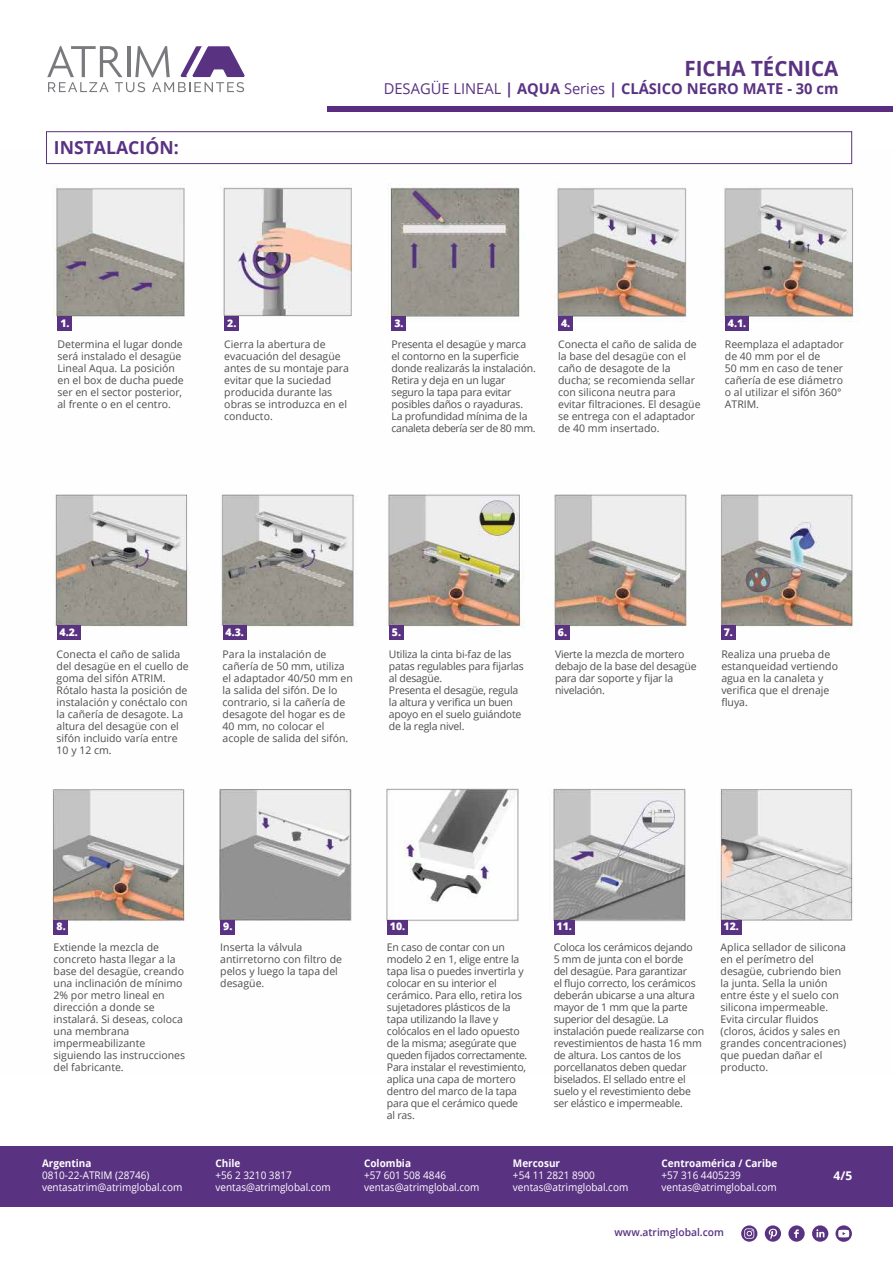
<style>
.page{position:relative;width:893px;height:1263px;background:#fff}
.page>*{position:absolute;margin:0;border:0;box-sizing:border-box;transform-origin:0 0}
.t1{font:700 21px "Open Sans";color:#5a3282}
.t2{font:700 18px "Open Sans";color:#5a3282}
.t3{font:700 15px "Open Sans";color:#5a3282}
.t4{font:700 12px "Open Sans";color:#fff}
.t5{font:10.5px/12px "Open Sans";color:#4d4d4f}
.t6{font:10.5px/12px "Open Sans";letter-spacing:-.02em;color:#4d4d4f}
.t7{font:10.5px/12px "Open Sans";color:#fff;scale:.95 1}
.t8{font:700 10.5px "Open Sans";color:#fff;scale:.95 1}
.t9{font:800 10.5px "Open Sans";color:#fff}
.t10{font:600 10.5px "Open Sans";color:#5a3282}
.s1{font-weight:400}
</style>
<div class="page">
<img style="left:46px;top:149px;width:813px;height:786px">
<div style="left:57px;top:316px;width:15px;height:14px;background:#5a3282"></div>
<div style="left:389px;top:625px;width:14px;height:15px;background:#5a3282"></div>
<div style="left:555px;top:625px;width:14px;height:15px;background:#5a3282"></div>
<div style="left:54px;top:920px;width:14px;height:15px;background:#5a3282"></div>
<div style="left:220px;top:920px;width:15px;height:15px;background:#5a3282"></div>
<div style="left:387px;top:920px;width:21px;height:15px;background:#5a3282"></div>
<div style="left:554px;top:920px;width:20px;height:15px;background:#5a3282"></div>
<div style="left:721px;top:920px;width:20px;height:15px;background:#5a3282"></div>
<div style="left:224px;top:316px;width:15px;height:14px;background:#5a3282"></div>
<div style="left:391px;top:316px;width:15px;height:14px;background:#5a3282"></div>
<div style="left:558px;top:316px;width:14px;height:14px;background:#5a3282"></div>
<div style="left:725px;top:316px;width:24px;height:14px;background:#5a3282"></div>
<div style="left:57px;top:625px;width:23px;height:15px;background:#5a3282"></div>
<div style="left:223px;top:625px;width:23px;height:15px;background:#5a3282"></div>
<div style="left:721px;top:625px;width:15px;height:15px;background:#5a3282"></div>
<div style="left:46px;top:131px;width:806px;height:33px;border:1px solid #5a3282"></div>
<svg style="left:47px;top:46px;width:198px;height:46px"></svg>
<div style="left:327px;top:107px;width:566px;height:5px;background:#5b2d81"></div>
<div style="left:0;top:1146px;width:893px;height:60px;background:#5a3282"></div>
<svg style="left:812px;top:1225px;width:16px;height:17px"></svg>
<svg style="left:788px;top:1225px;width:17px;height:17px"></svg>
<svg style="left:765px;top:1225px;width:16px;height:17px"></svg>
<svg style="left:741px;top:1225px;width:16px;height:17px"></svg>
<svg style="left:835px;top:1225px;width:17px;height:17px"></svg>
<h2 class="t2" style="left:54px;top:134px;width:126px">INSTALACIÓN:</h2>
<h1 class="t1" style="left:684px;top:53px;width:155px">FICHA TÉCNICA</h1>
<h3 class="t3" style="left:384px;top:77px;width:456px"><span class="s1">DESAGÜE LINEAL</span> | AQUA <span class="s1">Series</span> | CLÁSICO NEGRO MATE - 30 cm</h3>
<p class="t9" style="left:60px;top:315px;width:11px">1.</p>
<p class="t5" style="left:57px;top:337px;width:128px">Determina el lugar donde será instalado el desagüe<br>Lineal Aqua. La posición en el box de ducha puede ser en el sector posterior, al frente o en el centro.</p>
<p class="t9" style="left:227px;top:315px;width:11px">2.</p>
<p class="t5" style="left:224px;top:337px;width:126px">Cierra la abertura de evacuación del desagüe antes de su montaje para evitar que la suciedad producida durante las obras se introduzca en el conducto.</p>
<p class="t9" style="left:394px;top:315px;width:11px">3.</p>
<p class="t6" style="left:392px;top:337px;width:146px">Presenta el desagüe y marca el contorno en la superficie donde realizarás la instalación.<br>Retira y deja en un lugar seguro la tapa para evitar posibles daños o rayaduras.<br>La profundidad mínima de la canaleta debería ser de 80 mm.</p>
<p class="t9" style="left:561px;top:315px;width:11px">4.</p>
<p class="t5" style="left:558px;top:337px;width:144px">Conecta el caño de salida de la base del desagüe con el caño de desagote de la ducha; se recomienda sellar con silicona neutra para evitar filtraciones. El desagüe se entrega con el adaptador de 40 mm insertado.</p>
<p class="t9" style="left:728px;top:315px;width:20px">4.1.</p>
<p class="t5" style="left:725px;top:337px;width:120px">Reemplaza el adaptador de 40 mm por el de<br>50 mm en caso de tener cañería de ese diámetro o al utilizar el sifón 360°<br>ATRIM.</p>
<p class="t9" style="left:60px;top:624px;width:20px">4.2.</p>
<p class="t5" style="left:57px;top:648px;width:134px">Conecta el caño de salida del desagüe en el cuello de goma del sifón ATRIM.<br>Rótalo hasta la posición de instalación y conéctalo con la cañería de desagote. La altura del desagüe con el sifón incluido varía entre<br>10 y 12 cm.</p>
<p class="t9" style="left:226px;top:624px;width:20px">4.3.</p>
<p class="t9" style="left:724px;top:624px;width:11px">7.</p>
<p class="t9" style="left:558px;top:624px;width:11px">6.</p>
<p class="t9" style="left:392px;top:624px;width:11px">5.</p>
<p class="t5" style="left:223px;top:648px;width:132px">Para la instalación de cañería de 50 mm, utiliza el adaptador 40/50 mm en la salida del sifón. De lo contrario, si la cañería de desagote del hogar es de<br>40 mm, no colocar el acople de salida del sifón.</p>
<p class="t6" style="left:389px;top:648px;width:136px">Utiliza la cinta bi-faz de las patas regulables para fijarlas al desagüe.<br>Presenta el desagüe, regula la altura y verifica un buen apoyo en el suelo guiándote de la regla nivel.</p>
<p class="t6" style="left:555px;top:648px;width:143px">Vierte la mezcla de mortero debajo de la base del desagüe para dar soporte y fijar la nivelación.</p>
<p class="t5" style="left:721px;top:648px;width:118px">Realiza una prueba de estanqueidad vertiendo agua en la canaleta y verifica que el drenaje fluya.</p>
<p class="t9" style="left:57px;top:918px;width:11px">8.</p>
<p class="t9" style="left:223px;top:918px;width:11px">9.</p>
<p class="t9" style="left:390px;top:918px;width:17px">10.</p>
<p class="t9" style="left:557px;top:918px;width:17px">11.</p>
<p class="t9" style="left:724px;top:918px;width:17px">12.</p>
<p class="t5" style="left:54px;top:941px;width:133px">Extiende la mezcla de concreto hasta llegar a la base del desagüe, creando una inclinación de mínimo<br>2% por metro lineal en dirección a donde se instalará. Si deseas, coloca una membrana impermeabilizante siguiendo las instrucciones del fabricante.</p>
<p class="t5" style="left:220px;top:941px;width:123px">Inserta la válvula antirretorno con filtro de pelos y luego la tapa del desagüe.</p>
<p class="t6" style="left:387px;top:941px;width:142px">En caso de contar con un modelo 2 en 1, elige entre la tapa lisa o puedes invertirla y colocar en su interior el cerámico. Para ello, retira los sujetadores plásticos de la tapa utilizando la llave y colócalos en el lado opuesto de la misma; asegúrate que queden fijados correctamente.<br>Para instalar el revestimiento, aplica una capa de mortero dentro del marco de la tapa para que el cerámico quede al ras.</p>
<p class="t6" style="left:554px;top:941px;width:152px">Coloca los cerámicos dejando<br>5 mm de junta con el borde<br>del desagüe. Para garantizar<br>el flujo correcto, los cerámicos deberán ubicarse a una altura mayor de 1 mm que la parte superior del desagüe. La instalación puede realizarse con revestimientos de hasta 16 mm de altura. Los cantos de los porcellanatos deben quedar biselados. El sellado entre el suelo y el revestimiento debe ser elástico e impermeable.</p>
<p class="t5" style="left:721px;top:941px;width:127px">Aplica sellador de silicona en el perímetro del desagüe, cubriendo bien la junta. Sella la unión entre éste y el suelo con silicona impermeable.<br>Evita circular fluidos (cloros, ácidos y sales en grandes concentraciones) que puedan dañar el producto.</p>
<p class="t8" style="left:42px;top:1156px;width:54px">Argentina</p>
<p class="t7" style="left:42px;top:1169px;width:149px">0810-22-ATRIM (28746) ventasatrim@atrimglobal.com</p>
<p class="t8" style="left:216px;top:1156px;width:28px">Chile</p>
<p class="t7" style="left:216px;top:1169px;width:123px">+56 2 3210 3817 ventas@atrimglobal.com</p>
<p class="t8" style="left:364px;top:1156px;width:51px">Colombia</p>
<p class="t7" style="left:364px;top:1169px;width:123px">+57 601 508 4846 ventas@atrimglobal.com</p>
<p class="t8" style="left:662px;top:1156px;width:123px">Centroamérica / Caribe</p>
<p class="t7" style="left:662px;top:1169px;width:123px">+57 316 4405239 ventas@atrimglobal.com</p>
<p class="t10" style="left:615px;top:1225px;width:111px">www.atrimglobal.com</p>
<p class="t8" style="left:513px;top:1156px;width:51px">Mercosur</p>
<p class="t7" style="left:513px;top:1169px;width:123px">+54 11 2821 8900 ventas@atrimglobal.com</p>
<p class="t4" style="left:834px;top:1167px;width:20px">4/5</p>
</div>
